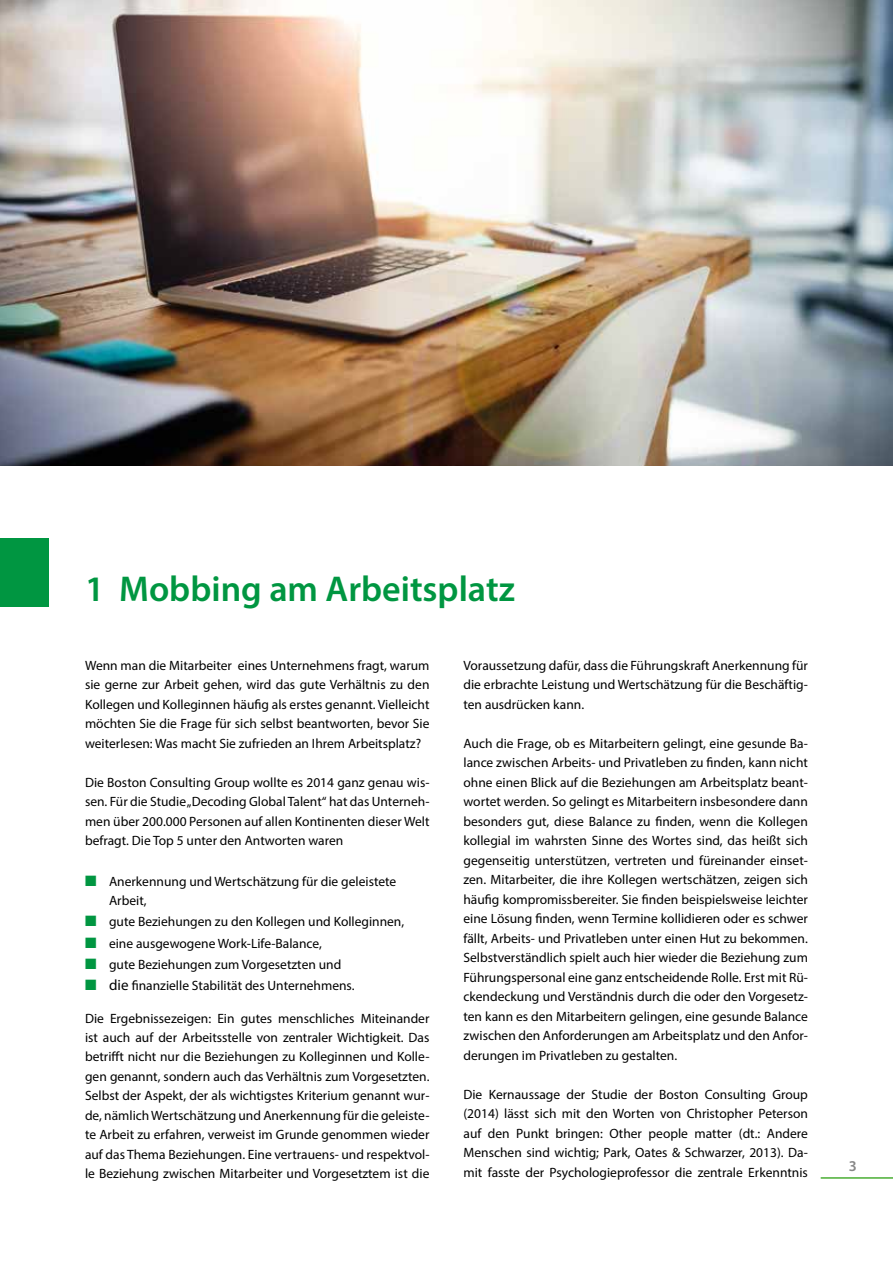
<style>
.page{position:relative;width:893px;height:1263px;background:#fff}
.page>*{position:absolute;margin:0;border:0;box-sizing:border-box;transform-origin:0 0}
.t1{font:600 36px "Myriad Pro";color:#009641}
.t2{font:600 15px "Myriad Pro";color:#878787}
.t3{font:13.5px/19.5px "Myriad Pro";color:#000;text-align:justify}
.s1{color:#009641}
.s2{font-size:15px}
</style>
<div class="page">
<hr style="left:821px;top:1177px;width:72px;height:2px;background:#4aad33">
<div style="left:0;top:538px;width:48px;height:69px;background:#009641"></div>
<img style="left:0;top:0;width:893px;height:466px">
<h1 class="t1" style="left:85px;top:566px;width:431px">1 Mobbing am Arbeitsplatz</h1>
<p class="t3" style="left:85px;top:655px;width:346px">Wenn man die Mitarbeiter eines Unternehmens fragt, warum sie gerne zur Arbeit gehen, wird das gute Verhältnis zu den Kollegen und Kolleginnen häufig als erstes genannt. Vielleicht möchten Sie die Frage für sich selbst beantworten, bevor Sie weiterlesen: Was macht Sie zufrieden an Ihrem Arbeitsplatz?</p>
<p class="t3" style="left:85px;top:772px;width:346px">Die Boston Consulting Group wollte es 2014 ganz genau wis&shy;sen. Für die Studie „Decoding Global Talent“ hat das Unterneh&shy;men über 200.000 Personen auf allen Kontinenten dieser Welt befragt. Die Top 5 unter den Antworten waren</p>
<p class="t3" style="left:109px;top:871px;width:289px;text-indent:-24px"><span class="s1">■</span> Anerkennung und Wertschätzung für die geleistete<br>Arbeit,</p>
<p class="t3" style="left:85px;top:912px;width:321px"><span class="s1">■</span> gute Beziehungen zu den Kollegen und Kolleginnen,</p>
<p class="t3" style="left:85px;top:933px;width:238px"><span class="s1">■</span> eine ausgewogene Work-Life-Balance,</p>
<p class="t3" style="left:85px;top:954px;width:258px"><span class="s1">■</span> gute Beziehungen zum Vorgesetzten und</p>
<p class="t3" style="left:85px;top:975px;width:271px"><span class="s1">■</span> <span class="s2">die</span> finanzielle Stabilität des Unternehmens.</p>
<p class="t3" style="left:85px;top:1008px;width:346px">Die Ergebnissezeigen: Ein gutes menschliches Miteinander ist auch auf der Arbeitsstelle von zentraler Wichtigkeit. Das betrifft nicht nur die Beziehungen zu Kolleginnen und Kolle&shy;gen genannt, sondern auch das Verhältnis zum Vorgesetzten.<br>Selbst der Aspekt, der als wichtigstes Kriterium genannt wur&shy;de, nämlich Wertschätzung und Anerkennung für die geleiste&shy;te Arbeit zu erfahren, verweist im Grunde genommen wieder auf das Thema Beziehungen. Eine vertrauens- und respektvol&shy;le Beziehung zwischen Mitarbeiter und Vorgesetztem ist die</p>
<p class="t3" style="left:463px;top:655px;width:346px">Voraussetzung dafür, dass die Führungskraft Anerkennung für die erbrachte Leistung und Wertschätzung für die Beschäftig&shy;ten ausdrücken kann.</p>
<p class="t3" style="left:463px;top:733px;width:346px">Auch die Frage, ob es Mitarbeitern gelingt, eine gesunde Ba&shy;lance zwischen Arbeits- und Privatleben zu finden, kann nicht ohne einen Blick auf die Beziehungen am Arbeitsplatz beant&shy;wortet werden. So gelingt es Mitarbeitern insbesondere dann besonders gut, diese Balance zu finden, wenn die Kollegen kollegial im wahrsten Sinne des Wortes sind, das heißt sich gegenseitig unterstützen, vertreten und füreinander einset&shy;zen. Mitarbeiter, die ihre Kollegen wertschätzen, zeigen sich häufig kompromissbereiter. Sie finden beispielsweise leichter eine Lösung finden, wenn Termine kollidieren oder es schwer fällt, Arbeits- und Privatleben unter einen Hut zu bekommen.<br>Selbstverständlich spielt auch hier wieder die Beziehung zum Führungspersonal eine ganz entscheidende Rolle. Erst mit Rü&shy;ckendeckung und Verständnis durch die oder den Vorgesetz&shy;ten kann es den Mitarbeitern gelingen, eine gesunde Balance zwischen den Anforderungen am Arbeitsplatz und den Anfor&shy;derungen im Privatleben zu gestalten.</p>
<p class="t3" style="left:463px;top:1084px;width:346px">Die Kernaussage der Studie der Boston Consulting Group (2014) lässt sich mit den Worten von Christopher Peterson auf den Punkt bringen: Other people matter (dt.: Andere Menschen sind wichtig; Park, Oates &amp; Schwarzer, 2013). Da&shy;mit fasste der Psychologieprofessor die zentrale Erkenntnis</p>
<p class="t2" style="left:849px;top:1157px;width:10px">3</p>
</div>
